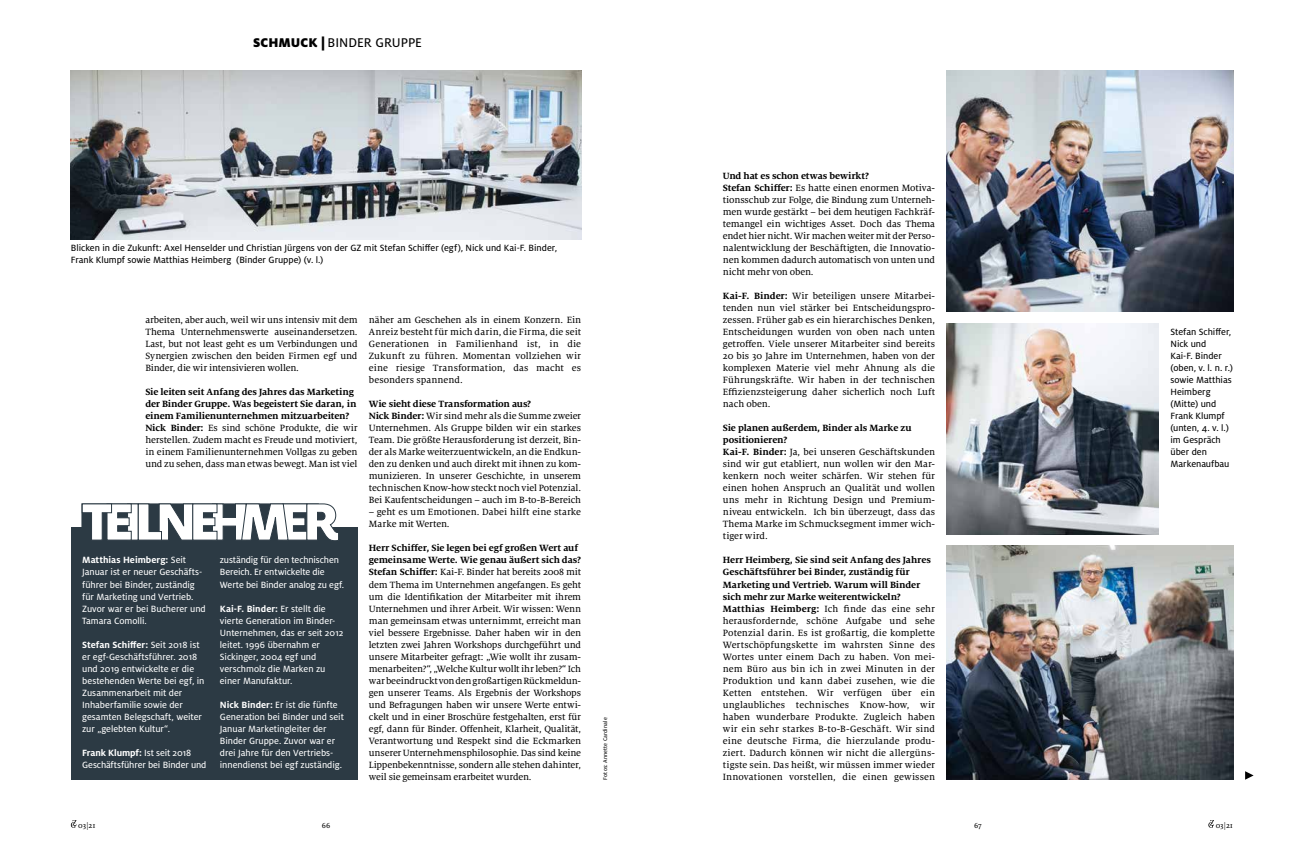
<style>
.page{position:relative;width:1304px;height:857px;background:#fff}
.page>*{position:absolute;margin:0;border:0;box-sizing:border-box;transform-origin:0 0}
.t1{font:14px "Milo OT Text";color:#000}
.t2{font:10px/12px "Milo Serif OT Text";letter-spacing:-.005em;color:#000;text-align:justify}
.t3{font:10px/12px "Milo OT Text";letter-spacing:-.005em;color:#fff}
.t4{font:700 10px/12px "Milo Serif OT";letter-spacing:-.015em;color:#000}
.t5{font:10px/12px "Milo OT Text";letter-spacing:-.005em;color:#000}
.t6{font:700 10px "Milo OT";color:#fff}
.t7{font:8px "Milo Serif OT Text";letter-spacing:-.01em;color:#000}
.t8{font:6px "Milo OT Text";letter-spacing:.015em;color:#000}
.s1{font-family:"Milo OT";font-weight:900}
.s2{font-family:"Milo Serif OT";font-weight:700}
.s3{font-family:"Milo OT Text";font-weight:400}
.s4{font-family:"Milo OT";font-weight:700}
</style>
<div class="page">
<svg style="left:1208px;top:820px;width:6px;height:7px"></svg>
<svg style="left:71px;top:820px;width:6px;height:7px"></svg>
<div style="left:71px;top:527px;width:287px;height:252px;background:#2c3a44"></div>
<svg style="left:81px;top:503px;width:257px;height:38px"></svg>
<svg style="left:1245px;top:771px;width:9px;height:8px"></svg>
<img style="left:71px;top:71px;width:510px;height:168px">
<img style="left:946px;top:71px;width:287px;height:240px">
<img style="left:946px;top:323px;width:213px;height:210px">
<img style="left:946px;top:545px;width:287px;height:234px">
<h1 class="t1" style="left:253px;top:35px;width:171px"><span class="s1">SCHMUCK |</span> BINDER GRUPPE</h1>
<p class="t5" style="left:71px;top:242px;width:488px">Blicken in die Zukunft: Axel Henselder und Christian Jürgens von der GZ mit Stefan Schiffer (egf), Nick und Kai-F. Binder,<br>Frank Klumpf sowie Matthias Heimberg (Binder Gruppe) (v. l.)</p>
<p class="t2" style="left:145px;top:314px;width:214px">arbeiten, aber auch, weil wir uns intensiv mit dem Thema Unternehmenswerte auseinandersetzen.<br>Last, but not least geht es um Verbindungen und Synergien zwischen den beiden Firmen egf und Binder, die wir intensivieren wollen.</p>
<p class="t4" style="left:145px;top:386px;width:213px">Sie leiten seit Anfang des Jahres das Marketing der Binder Gruppe. Was begeistert Sie daran, in einem Familienunternehmen mitzuarbeiten?</p>
<p class="t2" style="left:145px;top:422px;width:214px"><span class="s2">Nick Binder:</span> Es sind schöne Produkte, die wir herstellen. Zudem macht es Freude und motiviert, in einem Familienunternehmen Vollgas zu geben und zu sehen, dass man etwas bewegt. Man ist viel</p>
<p class="t6" style="left:82px;top:554px;width:106px">Matthias Heimberg: <span class="s3">Seit</span></p>
<p class="t3" style="left:82px;top:566px;width:125px">Januar ist er neuer Geschäfts&shy;führer bei Binder, zuständig für Marketing und Vertrieb.<br>Zuvor war er bei Bucherer und<br>Tamara Comolli.</p>
<p class="t6" style="left:82px;top:638px;width:119px">Stefan Schiffer: <span class="s3">Seit 2018 ist</span></p>
<p class="t3" style="left:82px;top:650px;width:124px">er egf-Geschäftsführer. 2018 und 2019 entwickelte er die bestehenden Werte bei egf, in<br>Zusammenarbeit mit der<br>Inhaberfamilie sowie der gesamten Belegschaft, weiter zur „gelebten Kultur“.</p>
<p class="t6" style="left:82px;top:746px;width:111px">Frank Klumpf: <span class="s3">Ist seit 2018</span></p>
<p class="t3" style="left:82px;top:758px;width:126px">Geschäftsführer bei Binder und</p>
<p class="t3" style="left:220px;top:554px;width:126px">zuständig für den technischen<br>Bereich. Er entwickelte die<br>Werte bei Binder analog zu egf.</p>
<p class="t6" style="left:220px;top:602px;width:107px">Kai-F. Binder: <span class="s3">Er stellt die</span></p>
<p class="t3" style="left:220px;top:614px;width:125px">vierte Generation im Binder-<br>Unternehmen, das er seit 2012 leitet. 1996 übernahm er<br>Sickinger, 2004 egf und verschmolz die Marken zu einer Manufaktur.</p>
<p class="t3" style="left:220px;top:698px;width:126px"><span class="s4">Nick Binder:</span> Er ist die fünfte<br>Generation bei Binder und seit<br>Januar Marketingleiter der<br>Binder Gruppe. Zuvor war er drei Jahre für den Vertriebs&shy;innendienst bei egf zuständig.</p>
<p class="t2" style="left:369px;top:314px;width:214px">näher am Geschehen als in einem Konzern. Ein Anreiz besteht für mich darin, die Firma, die seit Generationen in Familienhand ist, in die Zukunft zu führen. Momentan vollziehen wir eine riesige Transformation, das macht es besonders spannend.</p>
<p class="t4" style="left:369px;top:398px;width:164px">Wie sieht diese Transformation aus?</p>
<p class="t2" style="left:369px;top:410px;width:214px"><span class="s2">Nick Binder:</span> Wir sind mehr als die Summe zweier Unternehmen. Als Gruppe bilden wir ein starkes Team. Die größte Herausforderung ist derzeit, Bin&shy;der als Marke weiterzuentwickeln, an die Endkun&shy;den zu denken und auch direkt mit ihnen zu kom&shy;munizieren. In unserer Geschichte, in unserem technischen Know-how steckt noch viel Potenzial.<br>Bei Kaufentscheidungen – auch im B-to-B-Bereich</p>
<p class="t2" style="left:369px;top:506px;width:214px">– geht es um Emotionen. Dabei hilft eine starke<br>Marke mit Werten.</p>
<p class="t4" style="left:369px;top:542px;width:214px">Herr Schiffer, Sie legen bei egf großen Wert auf gemeinsame Werte. Wie genau äußert sich das?</p>
<p class="t2" style="left:369px;top:566px;width:214px"><span class="s2">Stefan Schiffer:</span> Kai-F. Binder hat bereits 2008 mit dem Thema im Unternehmen angefangen. Es geht um die Identifikation der Mitarbeiter mit ihrem Unternehmen und ihrer Arbeit. Wir wissen: Wenn man gemeinsam etwas unternimmt, erreicht man viel bessere Ergebnisse. Daher haben wir in den letzten zwei Jahren Workshops durchgeführt und unsere Mitarbeiter gefragt: „Wie wollt ihr zusam&shy;menarbeiten?“, „Welche Kultur wollt ihr leben?“ Ich war beeindruckt von den großartigen Rückmeldun&shy;gen unserer Teams. Als Ergebnis der Workshops und Befragungen haben wir unsere Werte entwi&shy;ckelt und in einer Broschüre festgehalten, erst für egf, dann für Binder. Offenheit, Klarheit, Qualität, Verantwortung und Respekt sind die Eckmarken unserer Unternehmensphilosophie. Das sind keine Lippenbekenntnisse, sondern alle stehen dahinter, weil sie gemeinsam erarbeitet wurden.</p>
<p class="t8" style="left:602px;top:779px;width:64px;rotate:-90deg">Fotos: Annette Cardinale</p>
<p class="t4" style="left:723px;top:170px;width:148px">Und hat es schon etwas bewirkt?</p>
<p class="t2" style="left:723px;top:182px;width:214px"><span class="s2">Stefan Schiffer:</span> Es hatte einen enormen Motiva&shy;tionsschub zur Folge, die Bindung zum Unterneh&shy;men wurde gestärkt – bei dem heutigen Fachkräf&shy;temangel ein wichtiges Asset. Doch das Thema endet hier nicht. Wir machen weiter mit der Perso&shy;nalentwicklung der Beschäftigten, die Innovatio&shy;nen kommen dadurch automatisch von unten und nicht mehr von oben.</p>
<p class="t2" style="left:723px;top:290px;width:214px"><span class="s2">Kai-F. Binder:</span> Wir beteiligen unsere Mitarbei&shy;tenden nun viel stärker bei Entscheidungspro&shy;zessen. Früher gab es ein hierarchisches Denken, Entscheidungen wurden von oben nach unten getroffen. Viele unserer Mitarbeiter sind bereits 20 bis 30 Jahre im Unternehmen, haben von der komplexen Materie viel mehr Ahnung als die Führungskräfte. Wir haben in der technischen Effizienzsteigerung daher sicherlich noch Luft nach oben.</p>
<p class="t4" style="left:723px;top:422px;width:190px">Sie planen außerdem, Binder als Marke zu positionieren?</p>
<p class="t2" style="left:723px;top:446px;width:214px"><span class="s2">Kai-F. Binder:</span> Ja, bei unseren Geschäftskunden sind wir gut etabliert, nun wollen wir den Mar&shy;kenkern noch weiter schärfen. Wir stehen für einen hohen Anspruch an Qualität und wollen uns mehr in Richtung Design und Premium&shy;niveau entwickeln. Ich bin überzeugt, dass das Thema Marke im Schmucksegment immer wich&shy;tiger wird.</p>
<p class="t4" style="left:723px;top:554px;width:210px">Herr Heimberg, Sie sind seit Anfang des Jahres Geschäftsführer bei Binder, zuständig für Marketing und Vertrieb. Warum will Binder sich mehr zur Marke weiterentwickeln?</p>
<p class="t2" style="left:723px;top:602px;width:214px"><span class="s2">Matthias Heimberg:</span> Ich finde das eine sehr herausfordernde, schöne Aufgabe und sehe Potenzial darin. Es ist großartig, die komplette Wertschöpfungskette im wahrsten Sinne des Wortes unter einem Dach zu haben. Von mei&shy;nem Büro aus bin ich in zwei Minuten in der Produktion und kann dabei zusehen, wie die Ketten entstehen. Wir verfügen über ein unglaubliches technisches Know-how, wir haben wunderbare Produkte. Zugleich haben wir ein sehr starkes B-to-B-Geschäft. Wir sind eine deutsche Firma, die hierzulande produ&shy;ziert. Dadurch können wir nicht die allergüns&shy;tigste sein. Das heißt, wir müssen immer wieder Innovationen vorstellen, die einen gewissen</p>
<p class="t5" style="left:1170px;top:326px;width:64px">Stefan Schiffer,<br>Nick und<br>Kai-F. Binder (oben, v. l. n. r.) sowie Matthias<br>Heimberg (Mitte) und<br>Frank Klumpf (unten, 4. v. l.) im Gespräch über den<br>Markenaufbau</p>
<p class="t7" style="left:78px;top:820px;width:19px">03|21</p>
<p class="t7" style="left:322px;top:820px;width:10px">66</p>
<p class="t7" style="left:974px;top:820px;width:9px">67</p>
<p class="t7" style="left:1216px;top:820px;width:19px">03|21</p>
</div>
